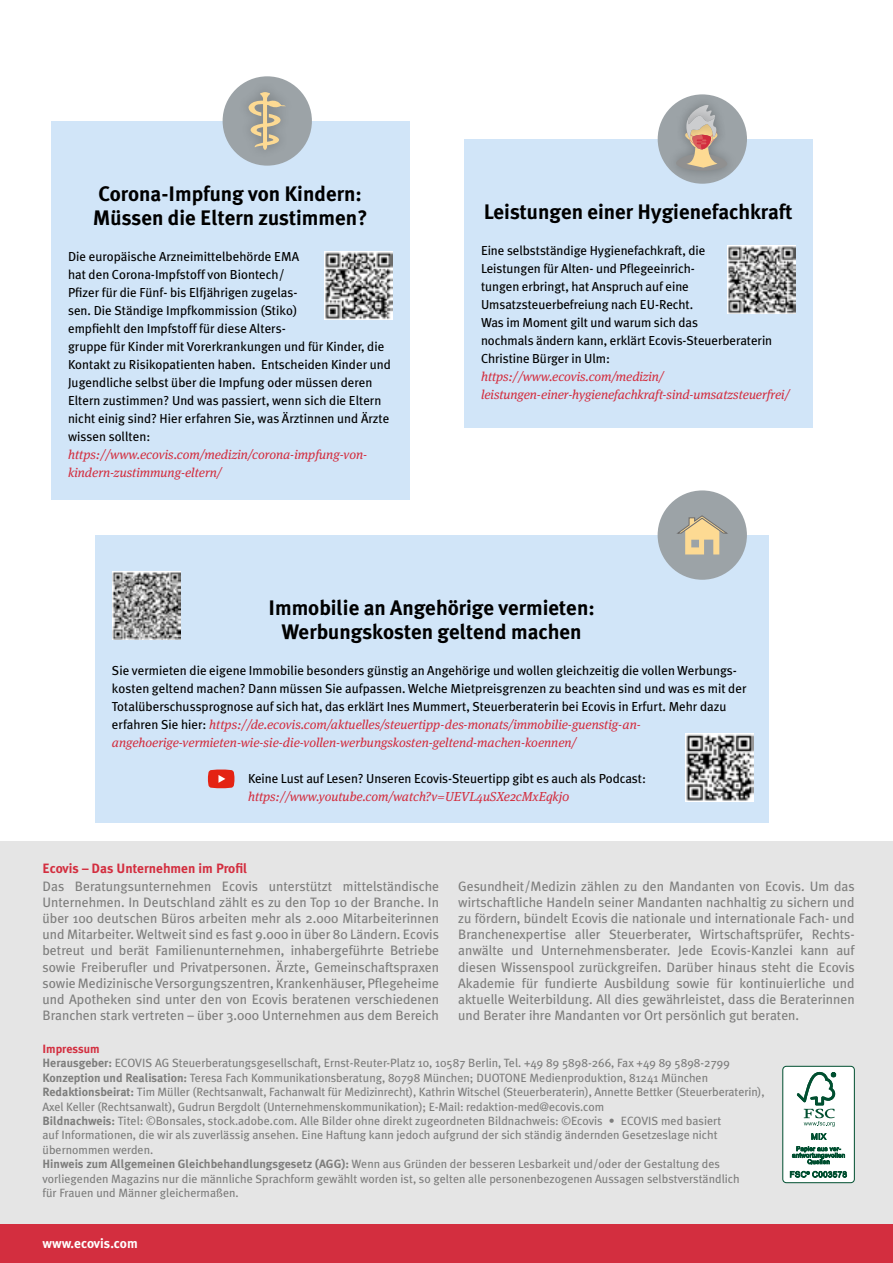
<style>
.page{position:relative;width:893px;height:1263px;background:#fff}
.page>*{position:absolute;margin:0;border:0;box-sizing:border-box;transform-origin:0 0}
.Headline__Kasten_let{font:700 21px/24px "Meta Plus";color:#000;text-align:center}
.t1{font:13.65px/16.2px "Meta Plus";color:#7e7e7d;text-align:justify}
.t2{font:700 13.5px "Meta Plus";color:#d32e3f}
.t3{font:700 13.5px "Meta Plus";color:#fff}
.Marginal_Text{font:13.05px/18px "Meta Plus";color:#000}
.Marginal_Text-2{font:italic 13.05px/18px "Meta Serif OT";letter-spacing:-.005em;color:#d32e3f}
.t4{font:12px/14.4px "Meta Plus";color:#7e7e7d}
.t5{font:700 12px "Meta Plus";color:#d32e3f}
.s1{font-family:"Meta Serif OT";font-style:italic;color:#d32e3f}
.s2{font-weight:700}
</style>
<div class="page">
<div style="left:0;top:841px;width:893px;height:422px;background:#e5e5e5"></div>
<div style="left:0;top:1225px;width:893px;height:38px;background:#d32e3f"></div>
<div style="left:95px;top:535px;width:673px;height:288px;background:#d1e5f8"></div>
<div style="left:51px;top:121px;width:358px;height:378px;background:#d1e5f8"></div>
<div style="left:464px;top:139px;width:348px;height:288px;background:#d1e5f8"></div>
<div style="left:783px;top:1066px;width:71px;height:117px;background:#fff;border-radius:4px"></div>
<div style="left:782px;top:1066px;width:73px;height:117px;border:1px solid #004f30;border-radius:4px"></div>
<svg style="left:797px;top:1072px;width:39px;height:68px"></svg>
<svg style="left:792px;top:1146px;width:53px;height:18px"></svg>
<svg style="left:790px;top:1171px;width:57px;height:7px"></svg>
<div style="left:658px;top:94px;width:89px;height:90px;background:#9ca3a7;border-radius:50%"></div>
<div style="left:666px;top:94px;width:72px;height:87px;background:#000;opacity:.25"></div>
<svg style="left:676px;top:105px;width:51px;height:66px"></svg>
<img style="left:727px;top:246px;width:68px;height:68px">
<img style="left:324px;top:252px;width:68px;height:68px">
<img style="left:112px;top:571px;width:68px;height:68px">
<img style="left:685px;top:733px;width:68px;height:68px">
<div style="left:658px;top:490px;width:89px;height:90px;background:#9ca3a7;border-radius:50%"></div>
<div style="left:223px;top:76px;width:89px;height:90px;background:#9ca3a7;border-radius:50%"></div>
<div style="left:237px;top:81px;width:59px;height:78px;background:#9ca3a7"></div>
<svg style="left:248px;top:92px;width:38px;height:58px"></svg>
<svg style="left:676px;top:515px;width:52px;height:39px"></svg>
<svg style="left:208px;top:769px;width:26px;height:19px"></svg>
<p class="Headline__Kasten_let" style="left:93px;top:182px;width:276px;text-align:left">Corona-Impfung von Kindern:<br>Müssen die Eltern zustimmen?</p>
<p class="Marginal_Text" style="left:68px;top:247px;width:324px">Die europäische Arzneimittelbehörde EMA<br>hat den Corona-Impfstoff von Biontech/<br>Pfizer für die Fünf- bis Elfjährigen zugelas-<br>sen. Die Ständige Impfkommission (Stiko)<br>empfiehlt den Impfstoff für diese Alters-<br>gruppe für Kinder mit Vorerkrankungen und für Kinder, die Kontakt zu Risikopatienten haben. Entscheiden Kinder und Jugendliche selbst über die Impfung oder müssen deren Eltern zustimmen? Und was passiert, wenn sich die Eltern nicht einig sind? Hier erfahren Sie, was Ärztinnen und Ärzte wissen sollten: <span class="s1">https://www.ecovis.com/medizin/corona-impfung-von&shy;kindern-zustimmung-eltern/</span></p>
<p class="Headline__Kasten_let" style="left:484px;top:200px;width:310px">Leistungen einer Hygienefachkraft</p>
<p class="Marginal_Text" style="left:481px;top:241px;width:293px">Eine selbstständige Hygienefachkraft, die<br>Leistungen für Alten- und Pflegeeinrich-<br>tungen erbringt, hat Anspruch auf eine Umsatzsteuerbefreiung nach EU-Recht.<br>Was im Moment gilt und warum sich das<br>nochmals ändern kann, erklärt Ecovis-Steuerberaterin Christine Bürger in Ulm:</p>
<p class="Marginal_Text-2" style="left:481px;top:368px;width:310px">https://www.ecovis.com/medizin/ leistungen-einer-hygienefachkraft-sind-umsatzsteuerfrei/</p>
<p class="Headline__Kasten_let" style="left:268px;top:596px;width:328px">Immobilie an Angehörige vermieten:<br>Werbungskosten geltend machen</p>
<p class="Marginal_Text" style="left:112px;top:661px;width:636px">Sie vermieten die eigene Immobilie besonders günstig an Angehörige und wollen gleichzeitig die vollen Werbungs&shy;kosten geltend machen? Dann müssen Sie aufpassen. Welche Mietpreisgrenzen zu beachten sind und was es mit der Totalüberschussprognose auf sich hat, das erklärt Ines Mummert, Steuerberaterin bei Ecovis in Erfurt. Mehr dazu erfahren Sie hier: <span class="s1">https://de.ecovis.com/aktuelles/steuertipp-des-monats/immobilie-guenstig-an&shy;angehoerige-vermieten-wie-sie-die-vollen-werbungskosten-geltend-machen-koennen/</span></p>
<p class="Marginal_Text" style="left:248px;top:769px;width:399px">Keine Lust auf Lesen? Unseren Ecovis-Steuertipp gibt es auch als Podcast: <span class="s1">https://www.youtube.com/watch?v=UEVL4uSXe2cMxEqkj0</span></p>
<p class="t2" style="left:43px;top:860px;width:206px">Ecovis – Das Unternehmen im Profil</p>
<p class="t1" style="left:43px;top:878px;width:398px">Das Beratungsunternehmen Ecovis unterstützt mittelständische Unternehmen. In Deutschland zählt es zu den Top 10 der Branche. In über 100 deutschen Büros arbeiten mehr als 2.000 Mitarbeiterinnen und Mitarbeiter. Weltweit sind es fast 9.000 in über 80 Ländern. Ecovis betreut und berät Familienunternehmen, inhabergeführte Betriebe sowie Freiberufler und Privatpersonen. Ärzte, Gemeinschaftspraxen sowie Medizinische Versorgungszentren, Krankenhäuser, Pflegeheime und Apotheken sind unter den von Ecovis beratenen verschiedenen Branchen stark vertreten – über 3.000 Unternehmen aus dem Bereich</p>
<p class="t1" style="left:458px;top:878px;width:398px">Gesundheit/Medizin zählen zu den Mandanten von Ecovis. Um das wirtschaftliche Handeln seiner Mandanten nachhaltig zu sichern und zu fördern, bündelt Ecovis die nationale und internationale Fach- und Branchenexpertise aller Steuerberater, Wirtschaftsprüfer, Rechts&shy;anwälte und Unternehmensberater. Jede Ecovis-Kanzlei kann auf diesen Wissenspool zurückgreifen. Darüber hinaus steht die Ecovis Akademie für fundierte Ausbildung sowie für kontinuierliche und aktuelle Weiterbildung. All dies gewährleistet, dass die Beraterinnen und Berater ihre Mandanten vor Ort persönlich gut beraten.</p>
<p class="t5" style="left:43px;top:1042px;width:59px">Impressum</p>
<p class="t4" style="left:43px;top:1056px;width:689px"><span class="s2">Herausgeber:</span> ECOVIS AG Steuerberatungsgesellschaft, Ernst-Reuter-Platz 10, 10587 Berlin, Tel. +49 89 5898-266, Fax +49 89 5898-2799</p>
<p class="t4" style="left:43px;top:1070px;width:667px"><span class="s2">Konzeption und Realisation:</span> Teresa Fach Kommunikationsberatung, 80798 München; DUOTONE Medienproduktion, 81241 München</p>
<p class="t4" style="left:43px;top:1085px;width:724px"><span class="s2">Redaktionsbeirat:</span> Tim Müller (Rechtsanwalt, Fachanwalt für Medizinrecht), Kathrin Witschel (Steuerberaterin), Annette Bettker (Steuerberaterin),<br>Axel Keller (Rechtsanwalt), Gudrun Bergdolt (Unternehmenskommunikation); E-Mail: redaktion-med@ecovis.com</p>
<p class="t4" style="left:43px;top:1113px;width:680px"><span class="s2">Bildnachweis:</span> Titel: ©Bonsales, stock.adobe.com. Alle Bilder ohne direkt zugeordneten Bildnachweis: ©Ecovis • ECOVIS med basiert auf Informationen, die wir als zuverlässig ansehen. Eine Haftung kann jedoch aufgrund der sich ständig ändernden Gesetzeslage nicht übernommen werden.</p>
<p class="t4" style="left:43px;top:1157px;width:699px"><span class="s2">Hinweis zum Allgemeinen Gleichbehandlungsgesetz (AGG):</span> Wenn aus Gründen der besseren Lesbarkeit und/oder der Gestaltung des vorliegenden Magazins nur die männliche Sprachform gewählt worden ist, so gelten alle personenbezogenen Aussagen selbstverständlich für Frauen und Männer gleichermaßen.</p>
<p class="t3" style="left:43px;top:1235px;width:97px">www.ecovis.com</p>
</div>
